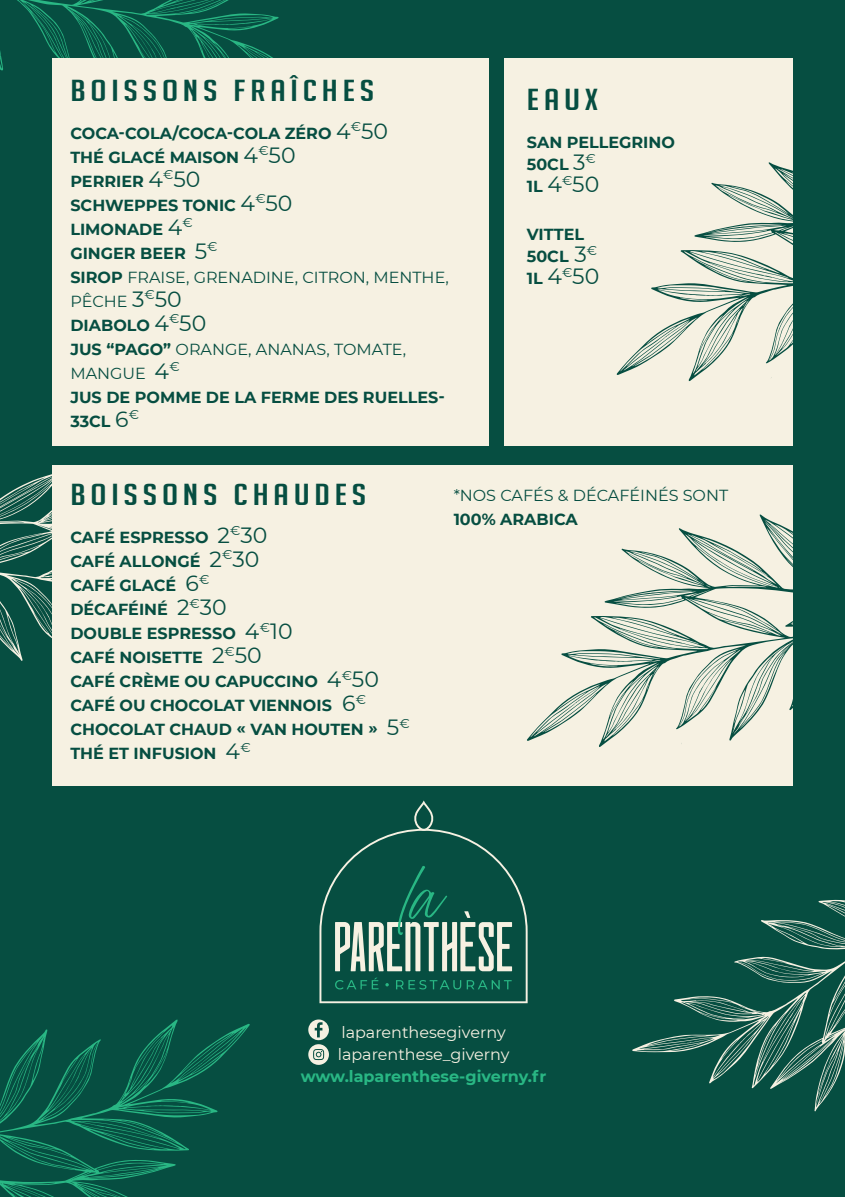
<style>
.page{position:relative;width:845px;height:1197px;background:#fff}
.page>*{position:absolute;margin:0;border:0;box-sizing:border-box;transform-origin:0 0}
.t1{font:29.6px "Big Noodle Titling";letter-spacing:.12em;color:#064e41;scale:1.35 1}
.t2{font:22px "Montserrat";color:#064e41}
.t3{font:700 16px/24px "Montserrat";color:#064e41}
.t4{font:16px/22px "Montserrat";color:#f6f1e2}
.t5{font:700 16px "Montserrat";color:#29b784}
.t6{font:16px "Montserrat";color:#064e41}
.s1{font-weight:400;font-size:22px}
.s2{font-weight:400}
.s3{font-weight:700;font-size:16px}
</style>
<div class="page">
<div style="left:0;top:0;width:845px;height:1196px;background:#064e41"></div>
<svg style="left:0;top:1019px;width:250px;height:177px"></svg>
<svg style="left:0;top:0;width:279px;height:71px"></svg>
<svg style="left:0;top:445px;width:205px;height:216px"></svg>
<div style="left:52px;top:58px;width:437px;height:387px;background:#f6f1e2"></div>
<div style="left:504px;top:58px;width:289px;height:387px;background:#f6f1e2"></div>
<div style="left:52px;top:465px;width:741px;height:320px;background:#f6f1e2"></div>
<svg style="left:527px;top:514px;width:266px;height:233px"></svg>
<svg style="left:319px;top:800px;width:208px;height:203px"></svg>
<svg style="left:308px;top:1019px;width:21px;height:45px"></svg>
<svg style="left:632px;top:899px;width:213px;height:212px"></svg>
<svg style="left:616px;top:162px;width:177px;height:219px"></svg>
<h1 class="t1" style="left:70px;top:74px;width:227px">BOISSONS FRAÎCHES</h1>
<p class="t3" style="left:70px;top:120px;width:380px">COCA-COLA/COCA-COLA ZÉRO <span class="s1">4</span><sup>€</sup><span class="s1">50<br></span>THÉ GLACÉ MAISON <span class="s1">4</span><sup>€</sup><span class="s1">50<br></span>PERRIER <span class="s1">4</span><sup>€</sup><span class="s1">50<br></span>SCHWEPPES TONIC <span class="s1">4</span><sup>€</sup><span class="s1">50<br></span>LIMONADE <span class="s1">4</span><sup>€<br></sup>GINGER BEER <span class="s1">5</span><sup>€<br></sup>SIROP <span class="s2">FRAISE, GRENADINE, CITRON, MENTHE,<br>PÊCHE</span> <span class="s1">3</span><sup>€</sup><span class="s1">50<br></span>DIABOLO <span class="s1">4</span><sup>€</sup><span class="s1">50<br></span>JUS “PAGO” <span class="s2">ORANGE, ANANAS, TOMATE,<br>MANGUE</span> <span class="s1">4</span><sup>€<br></sup>JUS DE POMME DE LA FERME DES RUELLES-<br>33CL <span class="s1">6</span><sup>€</sup></p>
<h1 class="t1" style="left:527px;top:83px;width:54px">EAUX</h1>
<p class="t3" style="left:527px;top:130px;width:150px;line-height:22px">SAN PELLEGRINO<br>50CL <span class="s1">3</span><sup>€</sup></p>
<h2 class="t2" style="left:527px;top:169px;width:74px"><span class="s3">1L</span> 4<sup>€</sup>50</h2>
<p class="t3" style="left:527px;top:222px;width:72px;line-height:22px">VITTEL<br>50CL <span class="s1">3</span><sup>€</sup></p>
<h2 class="t2" style="left:527px;top:261px;width:74px"><span class="s3">1L</span> 4<sup>€</sup>50</h2>
<h1 class="t1" style="left:70px;top:478px;width:221px">BOISSONS CHAUDES</h1>
<p class="t3" style="left:70px;top:524px;width:341px">CAFÉ ESPRESSO <span class="s1">2</span><sup>€</sup><span class="s1">30<br></span>CAFÉ ALLONGÉ <span class="s1">2</span><sup>€</sup><span class="s1">30<br></span>CAFÉ GLACÉ <span class="s1">6</span><sup>€<br></sup>DÉCAFÉINÉ <span class="s1">2</span><sup>€</sup><span class="s1">30<br></span>DOUBLE ESPRESSO <span class="s1">4</span><sup>€</sup><span class="s1">10<br></span>CAFÉ NOISETTE <span class="s1">2</span><sup>€</sup><span class="s1">50<br></span>CAFÉ CRÈME OU CAPUCCINO <span class="s1">4</span><sup>€</sup><span class="s1">50<br></span>CAFÉ OU CHOCOLAT VIENNOIS <span class="s1">6</span><sup>€<br></sup>CHOCOLAT CHAUD « VAN HOUTEN » <span class="s1">5</span><sup>€<br></sup>THÉ ET INFUSION <span class="s1">4</span><sup>€</sup></p>
<p class="t6" style="left:454px;top:484px;width:276px">*NOS CAFÉS &amp; DÉCAFÉINÉS SONT</p>
<p class="t3" style="left:454px;top:506px;width:126px">100% ARABICA</p>
<p class="t4" style="left:338px;top:1020px;width:173px">laparenthesegiverny laparenthese_giverny</p>
<p class="t5" style="left:301px;top:1064px;width:247px">www.laparenthese-giverny.fr</p>
</div>
